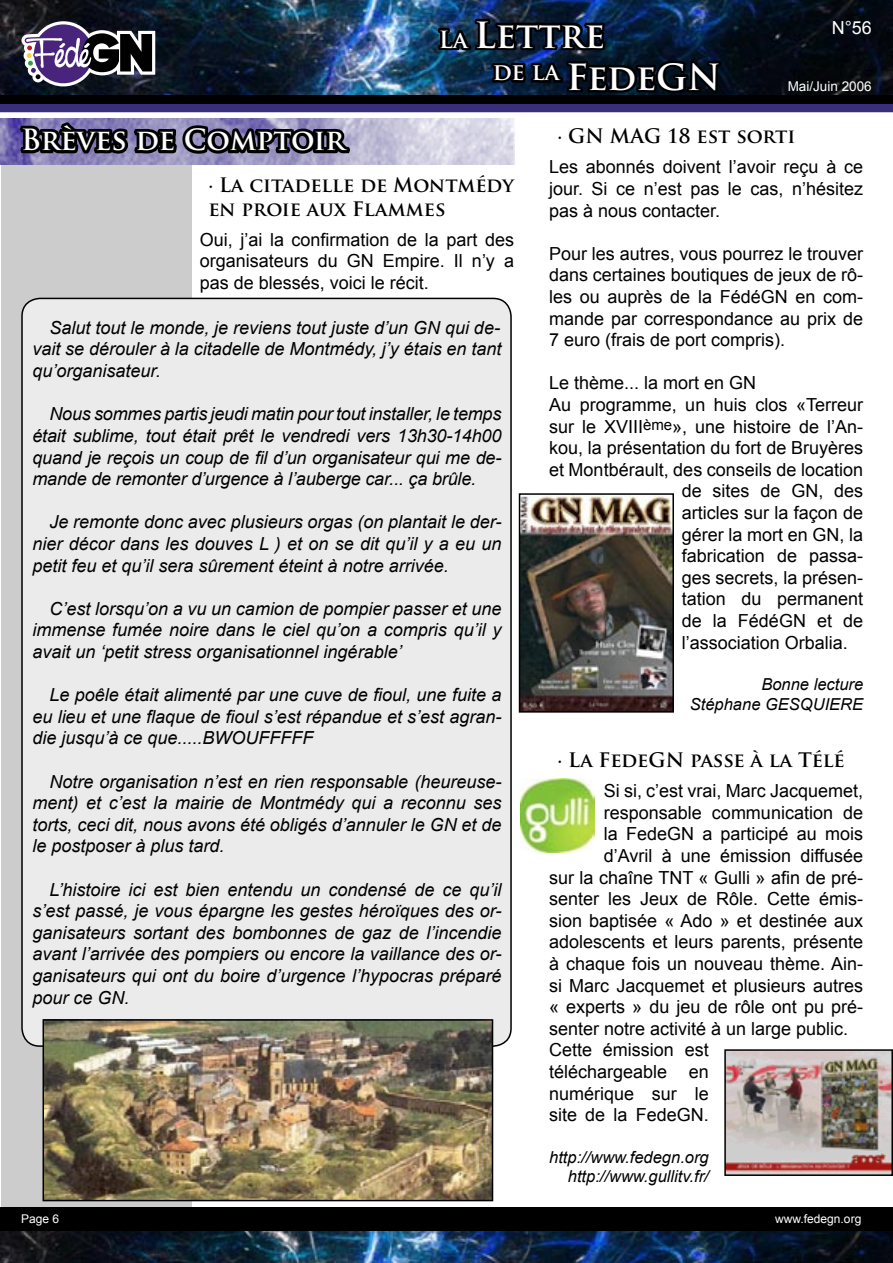
<style>
.page{position:relative;width:893px;height:1263px;background:#fff}
.page>*{position:absolute;margin:0;border:0;box-sizing:border-box;transform-origin:0 0}
.t1{font:700 35.1px/42.2px "Trajan Pro";color:#fff}
.t2{font:700 28.5px "Trajan Pro";color:#fff}
.t3{font:700 19.5px/23.4px "Trajan Pro";color:#000}
.t4{font:italic 18px/21.6px "Arial";color:#000;text-align:justify}
.t5{font:18px/21.6px "Arial";color:#000;text-align:justify}
.t6{font:18px "Arial";color:#fff}
.t7{font:italic 16.5px/19.8px "Arial";color:#000;text-align:right}
.t8{font:13.5px "Arial";color:#fff}
.t9{font:12px "Arial";color:#fff}
.s1{font-size:23.1px}
</style>
<div class="page">
<div style="left:1px;top:104px;width:190px;height:1104px;background:#ccc"></div>
<div style="left:0;top:104px;width:893px;height:9px;background:#392e7a"></div>
<div style="left:0;top:112px;width:893px;height:6px;background:#fff"></div>
<div style="left:0;top:1px;width:893px;height:103px;background:#000"></div>
<img style="left:0;top:0;width:893px;height:95px">
<div style="left:0;top:1208px;width:893px;height:55px;background:#000"></div>
<img style="left:0;top:1232px;width:892px;height:31px">
<svg style="left:435px;top:0;width:288px;height:165px"></svg>
<hr style="left:892px;top:1px;width:1px;height:103px;background:#000">
<img style="left:522px;top:496px;width:149px;height:214px">
<div style="left:519px;top:493px;width:155px;height:220px;border:2px solid #000"></div>
<div style="left:21px;top:297px;width:491px;height:749px;background:#ebebeb"></div>
<img style="left:46px;top:1022px;width:444px;height:176px">
<div style="left:43px;top:1019px;width:450px;height:182px;border:2px solid #000"></div>
<img style="left:0;top:118px;width:514px;height:46px">
<svg style="left:17px;top:21px;width:336px;height:224px"></svg>
<img style="left:520px;top:778px;width:74px;height:74px">
<img style="left:727px;top:1052px;width:163px;height:121px">
<div style="left:724px;top:1049px;width:169px;height:127px;border:2px solid #000"></div>
<h1 class="t1" style="left:493px;top:14px;width:230px;text-indent:-54px"><span class="s1">La</span> Lettre<br><sup>de</sup> <sup>la</sup> FedeGN</h1>
<p class="t6" style="left:832px;top:16px;width:42px">N°56</p>
<p class="t8" style="left:788px;top:77px;width:86px">Mai/Juin 2006</p>
<h2 class="t2" style="left:21px;top:122px;width:325px">Brèves de Comptoir</h2>
<p class="t3" style="left:208px;top:174px;width:307px">· La citadelle de Montmédy en proie aux Flammes</p>
<p class="t5" style="left:200px;top:229px;width:316px">Oui, j’ai la confirmation de la part des organisateurs du GN Empire. Il n’y a pas de blessés, voici le récit.</p>
<p class="t4" style="left:32px;top:317px;width:470px;text-indent:17px">Salut tout le monde, je reviens tout juste d’un GN qui de&shy;vait se dérouler à la citadelle de Montmédy, j’y étais en tant qu’organisateur.</p>
<p class="t4" style="left:32px;top:403px;width:471px;text-indent:17px">Nous sommes partis jeudi matin pour tout installer, le temps était sublime, tout était prêt le vendredi vers 13h30-14h00 quand je reçois un coup de fil d’un organisateur qui me de&shy;mande de remonter d’urgence à l’auberge car... ça brûle.</p>
<p class="t4" style="left:32px;top:511px;width:471px;text-indent:17px">Je remonte donc avec plusieurs orgas (on plantait le der&shy;nier décor dans les douves L ) et on se dit qu’il y a eu un petit feu et qu’il sera sûrement éteint à notre arrivée.</p>
<p class="t4" style="left:32px;top:598px;width:470px;text-indent:17px">C’est lorsqu’on a vu un camion de pompier passer et une immense fumée noire dans le ciel qu’on a compris qu’il y avait un ‘petit stress organisationnel ingérable’</p>
<p class="t4" style="left:32px;top:684px;width:471px;text-indent:17px">Le poêle était alimenté par une cuve de fioul, une fuite a eu lieu et une flaque de fioul s’est répandue et s’est agran&shy;die jusqu’à ce que.....BWOUFFFFF</p>
<p class="t4" style="left:32px;top:770px;width:471px;text-indent:17px">Notre organisation n’est en rien responsable (heureuse&shy;ment) et c’est la mairie de Montmédy qui a reconnu ses torts, ceci dit, nous avons été obligés d’annuler le GN et de le postposer à plus tard.</p>
<p class="t4" style="left:32px;top:878px;width:471px;text-indent:17px">L’histoire ici est bien entendu un condensé de ce qu’il s’est passé, je vous épargne les gestes héroïques des or&shy;ganisateurs sortant des bombonnes de gaz de l’incendie avant l’arrivée des pompiers ou encore la vaillance des or&shy;ganisateurs qui ont du boire d’urgence l’hypocras préparé pour ce GN.</p>
<p class="t3" style="left:558px;top:125px;width:239px">· GN MAG 18 est sorti</p>
<p class="t5" style="left:549px;top:156px;width:316px">Les abonnés doivent l’avoir reçu à ce jour. Si ce n’est pas le cas, n’hésitez pas à nous contacter.</p>
<p class="t5" style="left:549px;top:243px;width:316px">Pour les autres, vous pourrez le trouver dans certaines boutiques de jeux de rô&shy;les ou auprès de la FédéGN en com&shy;mande par correspondance au prix de 7 euro (frais de port compris).</p>
<p class="t5" style="left:549px;top:372px;width:209px">Le thème... la mort en GN</p>
<p class="t5" style="left:549px;top:394px;width:316px">Au programme, un huis clos «Terreur</p>
<p class="t5" style="left:549px;top:416px;width:316px">sur le XVIII<sup>ème</sup>», une histoire de l’An-</p>
<p class="t5" style="left:549px;top:437px;width:316px">kou, la présentation du fort de Bruyères</p>
<p class="t5" style="left:549px;top:459px;width:316px">et Montbérault, des conseils de location</p>
<p class="t5" style="left:682px;top:480px;width:183px">de sites de GN, des</p>
<p class="t5" style="left:682px;top:502px;width:183px">articles sur la façon de</p>
<p class="t5" style="left:682px;top:524px;width:183px">gérer la mort en GN, la</p>
<p class="t5" style="left:682px;top:545px;width:183px">fabrication de passa-</p>
<p class="t5" style="left:682px;top:567px;width:183px">ges secrets, la présen-</p>
<p class="t5" style="left:682px;top:588px;width:183px">tation du permanent</p>
<p class="t5" style="left:682px;top:610px;width:183px">de la FédéGN et de</p>
<p class="t5" style="left:682px;top:632px;width:168px">l’association Orbalia.</p>
<p class="t7" style="left:690px;top:674px;width:175px">Bonne lecture<br>Stéphane GESQUIERE</p>
<p class="t3" style="left:558px;top:748px;width:289px">· La FedeGN passe à la Télé</p>
<p class="t5" style="left:604px;top:780px;width:261px">Si si, c’est vrai, Marc Jacquemet,</p>
<p class="t5" style="left:604px;top:802px;width:261px">responsable communication de</p>
<p class="t5" style="left:604px;top:823px;width:261px">la FedeGN a participé au mois</p>
<p class="t5" style="left:604px;top:845px;width:261px">d’Avril à une émission diffusée</p>
<p class="t5" style="left:549px;top:866px;width:316px">sur la chaîne TNT « Gulli » afin de pré-</p>
<p class="t5" style="left:549px;top:888px;width:316px">senter les Jeux de Rôle. Cette émis-</p>
<p class="t5" style="left:549px;top:910px;width:316px">sion baptisée « Ado » et destinée aux</p>
<p class="t5" style="left:549px;top:931px;width:316px">adolescents et leurs parents, présente</p>
<p class="t5" style="left:549px;top:953px;width:316px">à chaque fois un nouveau thème. Ain-</p>
<p class="t5" style="left:549px;top:974px;width:316px">si Marc Jacquemet et plusieurs autres</p>
<p class="t5" style="left:549px;top:996px;width:316px">« experts » du jeu de rôle ont pu pré-</p>
<p class="t5" style="left:549px;top:1018px;width:301px">senter notre activité à un large public.</p>
<p class="t5" style="left:549px;top:1039px;width:161px">Cette émission est</p>
<p class="t5" style="left:549px;top:1061px;width:161px">téléchargeable en</p>
<p class="t5" style="left:549px;top:1082px;width:161px">numérique sur le</p>
<p class="t5" style="left:549px;top:1104px;width:161px">site de la FedeGN.</p>
<p class="t7" style="left:549px;top:1147px;width:161px">http://www.fedegn.org http://www.gullitv.fr/</p>
<p class="t9" style="left:21px;top:1211px;width:40px">Page 6</p>
<p class="t9" style="left:775px;top:1211px;width:88px">www.fedegn.org</p>
</div>
